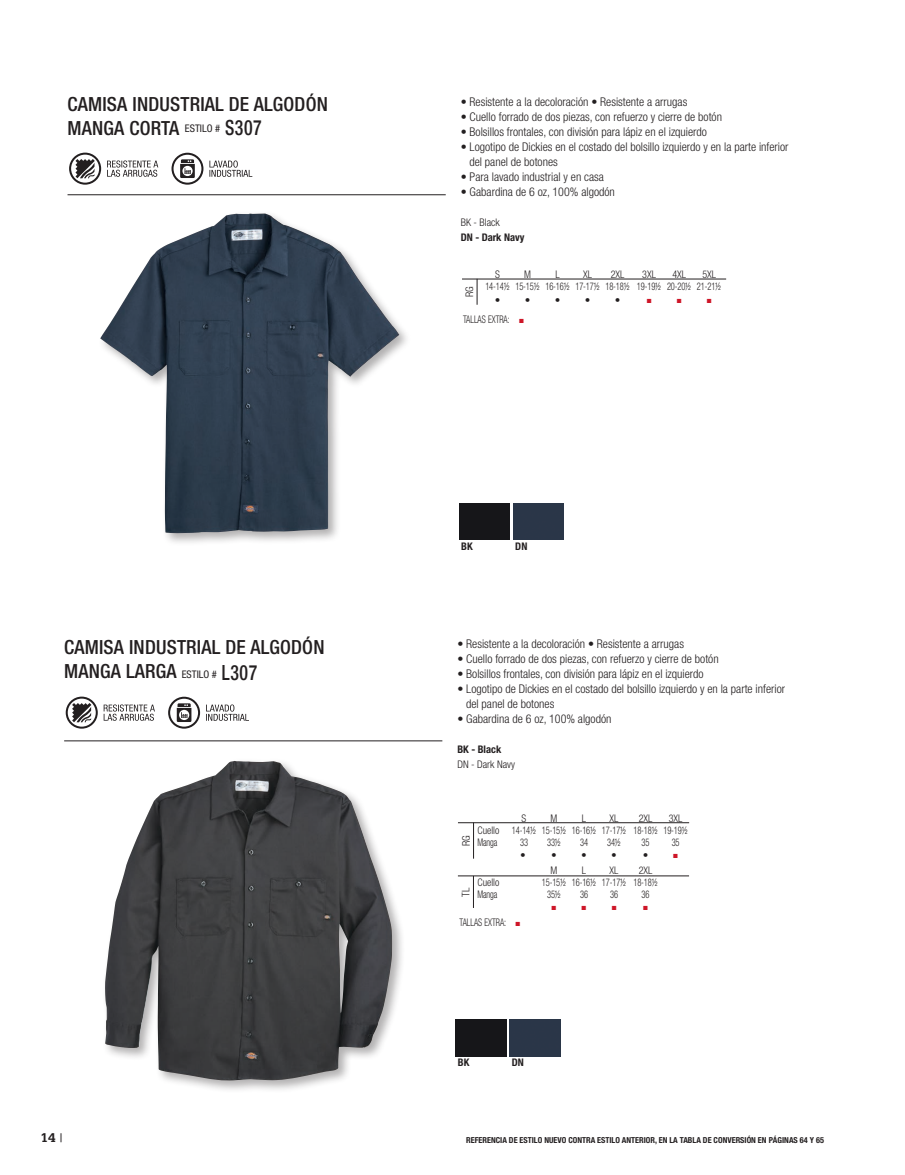
<style>
.page{position:relative;width:905px;height:1175px;background:#fff}
.page>*{position:absolute;margin:0;border:0;box-sizing:border-box;transform-origin:0 0}
.t1{font:500 condensed 19.5px/24px "Helvetica Neue";letter-spacing:.01em;color:#231f20}
.t2{font:700 13.5px "Serifa";color:#231f20}
.t3{font:300 condensed 12px/15px "Helvetica Neue";color:#231f20}
.t4{font:300 condensed 10.5px/12px "Helvetica Neue";letter-spacing:-.015em;color:#231f20;scale:.95 1}
.t5{font:300 condensed 10.5px "Helvetica Neue";letter-spacing:-.015em;color:#231f20;scale:.8 1}
.t6{font:700 condensed 10.5px "Helvetica Neue";color:#231f20}
.t7{font:300 condensed 10.5px "Helvetica Neue";letter-spacing:-.015em;color:#231f20}
.t8{font:300 9px "Helvetica Neue";color:#231f20}
.t9{font:9px "Times New Roman";color:#ce1628}
.t10{font:700 9px "Serifa";color:#231f20}
.t11{font:700 condensed 8.25px "Helvetica Neue";color:#231f20}
.s1{font-size:21px}
.s2{font-weight:400;font-size:10.5px}
.s3{font-family:"Times New Roman";font-weight:400;font-stretch:normal;font-size:9px;color:#ce1628}
</style>
<div class="page">
<hr style="left:68px;top:194px;width:378px;height:1px;background:#231f20">
<hr style="left:462px;top:279px;width:264px;height:1px;background:#231f20">
<svg style="left:476px;top:279px;width:1px;height:26px"></svg>
<div style="left:459px;top:503px;width:50px;height:36px;background:#161619"></div>
<div style="left:513px;top:503px;width:50px;height:36px;background:#2a3648"></div>
<div style="left:98px;top:210px;width:314px;height:336px;background:#231f20;opacity:.35"></div>
<img style="left:100px;top:214px;width:299px;height:319px">
<svg style="left:69px;top:153px;width:89px;height:32px"></svg>
<svg style="left:171px;top:153px;width:81px;height:32px"></svg>
<hr style="left:64px;top:740px;width:378px;height:1px;background:#231f20">
<div style="left:510px;top:1019px;width:50px;height:37px;background:#2a3648"></div>
<div style="left:456px;top:1019px;width:50px;height:37px;background:#161619"></div>
<div style="left:102px;top:758px;width:303px;height:335px;background:#231f20;opacity:.35"></div>
<img style="left:105px;top:761px;width:272px;height:319px">
<svg style="left:66px;top:696px;width:89px;height:32px"></svg>
<svg style="left:168px;top:696px;width:81px;height:32px"></svg>
<hr style="left:458px;top:822px;width:231px;height:1px;background:#231f20">
<hr style="left:473px;top:822px;width:1px;height:36px;background:#231f20">
<hr style="left:458px;top:875px;width:231px;height:1px;background:#231f20">
<hr style="left:473px;top:876px;width:1px;height:32px;background:#231f20">
<h1 class="t1" style="left:68px;top:91px;width:262px">CAMISA INDUSTRIAL DE ALGODÓN<br>MANGA CORTA <sup>ESTILO</sup> <sup>#</sup> <span class="s1">S307</span></h1>
<h1 class="t1" style="left:64px;top:635px;width:262px">CAMISA INDUSTRIAL DE ALGODÓN<br>MANGA LARGA <span class="s2">ESTILO #</span> <span class="s1">L307</span></h1>
<p class="t3" style="left:460px;top:95px;width:228px">• Resistente a la decoloración • Resistente a arrugas</p>
<p class="t3" style="left:460px;top:110px;width:263px">• Cuello forrado de dos piezas, con refuerzo y cierre de botón</p>
<p class="t3" style="left:460px;top:125px;width:248px">• Bolsillos frontales, con división para lápiz en el izquierdo</p>
<p class="t3" style="left:469px;top:140px;width:320px;text-indent:-9px">• Logotipo de Dickies en el costado del bolsillo izquierdo y en la parte inferior del panel de botones</p>
<p class="t3" style="left:460px;top:170px;width:145px">• Para lavado industrial y en casa</p>
<p class="t3" style="left:460px;top:185px;width:156px">• Gabardina de 6 oz, 100% algodón</p>
<p class="t7" style="left:460px;top:217px;width:41px">BK - Black</p>
<p class="t6" style="left:460px;top:231px;width:65px">DN - Dark Navy</p>
<p class="t7" style="left:463px;top:297px;width:12px;rotate:-90deg">RG</p>
<p class="t4" style="left:495px;top:268px;width:7px">S</p>
<p class="t4" style="left:524px;top:268px;width:9px">M</p>
<p class="t4" style="left:555px;top:268px;width:6px">L</p>
<p class="t4" style="left:583px;top:268px;width:11px">XL</p>
<p class="t4" style="left:610px;top:268px;width:16px">2XL</p>
<p class="t4" style="left:642px;top:268px;width:16px">3XL</p>
<p class="t4" style="left:672px;top:268px;width:16px">4XL</p>
<p class="t4" style="left:485px;top:268px;width:250px;text-indent:217px">5XL<br>14-14½ 15-15½ 16-16½ 17-17½ 18-18½ 19-19½ 20-20½ 21-21½</p>
<p class="t8" style="left:494px;top:293px;width:7px">●</p>
<p class="t8" style="left:524px;top:293px;width:7px">●</p>
<p class="t8" style="left:554px;top:293px;width:7px">●</p>
<p class="t8" style="left:584px;top:293px;width:7px">●</p>
<p class="t8" style="left:614px;top:293px;width:7px">●</p>
<p class="t9" style="left:646px;top:294px;width:7px">■</p>
<p class="t9" style="left:676px;top:294px;width:7px">■</p>
<p class="t9" style="left:706px;top:294px;width:7px">■</p>
<p class="t5" style="left:463px;top:313px;width:78px">TALLAS EXTRA: <span class="s3">■</span></p>
<p class="t6" style="left:461px;top:540px;width:13px">BK</p>
<p class="t6" style="left:515px;top:540px;width:14px">DN</p>
<p class="t3" style="left:457px;top:636px;width:228px">• Resistente a la decoloración • Resistente a arrugas</p>
<p class="t3" style="left:457px;top:651px;width:263px">• Cuello forrado de dos piezas, con refuerzo y cierre de botón</p>
<p class="t3" style="left:457px;top:666px;width:248px">• Bolsillos frontales, con división para lápiz en el izquierdo</p>
<p class="t3" style="left:466px;top:681px;width:320px;text-indent:-9px">• Logotipo de Dickies en el costado del bolsillo izquierdo y en la parte inferior del panel de botones</p>
<p class="t3" style="left:457px;top:711px;width:156px">• Gabardina de 6 oz, 100% algodón</p>
<p class="t6" style="left:457px;top:742px;width:45px">BK - Black</p>
<p class="t7" style="left:457px;top:758px;width:59px">DN - Dark Navy</p>
<p class="t7" style="left:460px;top:846px;width:12px;rotate:-90deg">RG</p>
<p class="t4" style="left:521px;top:812px;width:7px">S</p>
<p class="t4" style="left:550px;top:812px;width:9px">M</p>
<p class="t4" style="left:582px;top:812px;width:6px">L</p>
<p class="t4" style="left:609px;top:812px;width:11px">XL</p>
<p class="t4" style="left:638px;top:812px;width:16px">2XL</p>
<p class="t4" style="left:477px;top:812px;width:223px;text-indent:191px">3XL<br>Cuello 14-14½ 15-15½ 16-16½ 17-17½ 18-18½ 19-19½<br>Manga</p>
<p class="t5" style="left:520px;top:836px;width:11px">33</p>
<p class="t5" style="left:547px;top:836px;width:19px">33½</p>
<p class="t5" style="left:580px;top:836px;width:11px">34</p>
<p class="t5" style="left:607px;top:836px;width:19px">34½</p>
<p class="t5" style="left:641px;top:836px;width:11px">35</p>
<p class="t5" style="left:671px;top:836px;width:11px">35</p>
<p class="t8" style="left:520px;top:847px;width:7px">●</p>
<p class="t8" style="left:551px;top:847px;width:7px">●</p>
<p class="t8" style="left:581px;top:847px;width:7px">●</p>
<p class="t8" style="left:611px;top:847px;width:7px">●</p>
<p class="t8" style="left:642px;top:847px;width:7px">●</p>
<p class="t9" style="left:673px;top:848px;width:7px">■</p>
<p class="t4" style="left:550px;top:864px;width:9px">M</p>
<p class="t4" style="left:582px;top:864px;width:6px">L</p>
<p class="t4" style="left:609px;top:864px;width:11px">XL</p>
<p class="t4" style="left:638px;top:864px;width:16px">2XL</p>
<p class="t4" style="left:477px;top:876px;width:24px">Cuello</p>
<p class="t5" style="left:542px;top:876px;width:146px">15-15½ 16-16½ 17-17½ 18-18½</p>
<p class="t5" style="left:477px;top:888px;width:26px">Manga</p>
<p class="t5" style="left:547px;top:888px;width:19px">35½</p>
<p class="t5" style="left:580px;top:888px;width:11px">36</p>
<p class="t5" style="left:610px;top:888px;width:11px">36</p>
<p class="t5" style="left:641px;top:888px;width:11px">36</p>
<p class="t9" style="left:551px;top:901px;width:7px">■</p>
<p class="t9" style="left:581px;top:901px;width:7px">■</p>
<p class="t9" style="left:611px;top:901px;width:7px">■</p>
<p class="t9" style="left:643px;top:901px;width:7px">■</p>
<p class="t5" style="left:459px;top:916px;width:78px">TALLAS EXTRA: <span class="s3">■</span></p>
<p class="t7" style="left:460px;top:896px;width:11px;rotate:-90deg">TL</p>
<p class="t6" style="left:458px;top:1056px;width:13px">BK</p>
<p class="t6" style="left:512px;top:1056px;width:14px">DN</p>
<p class="t2" style="left:40px;top:1129px;width:17px">14</p>
<p class="t11" style="left:466px;top:1135px;width:359px">REFERENCIA DE ESTILO NUEVO CONTRA ESTILO ANTERIOR, EN LA TABLA DE CONVERSIÓN EN PÁGINAS 64 Y 65</p>
<p class="t10" style="left:60px;top:1131px;width:3px">|</p>
</div>
